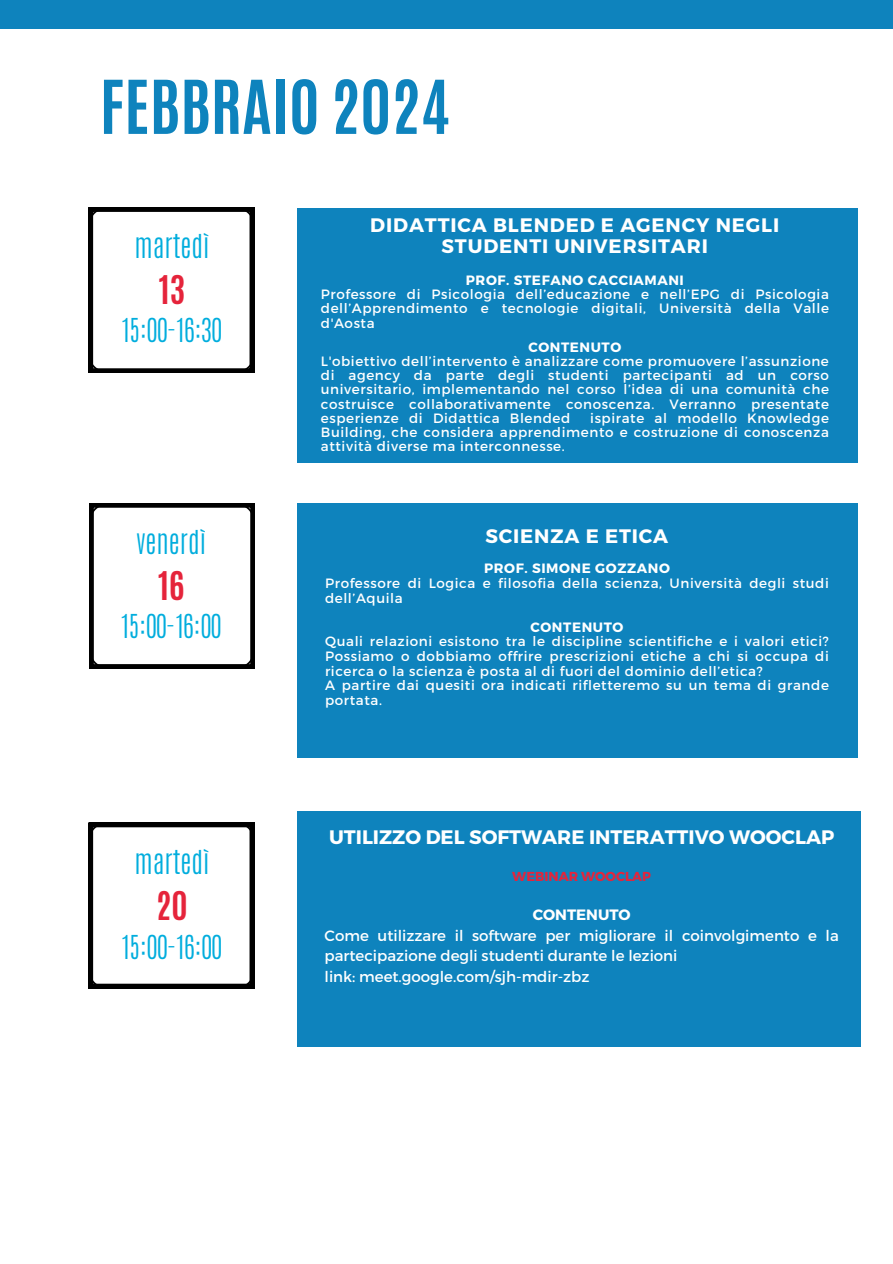
<style>
.page{position:relative;width:893px;height:1264px;background:#fff}
.page>*{position:absolute;margin:0;border:0;box-sizing:border-box;transform-origin:0 0}
.t1{font:700 63px "Antonio";color:#0e83bd}
.t2{font:700 33px "Antonio";color:#e5243b}
.t3{font:300 27.45px "Antonio";color:#00addd}
.t4{font:700 19.5px/21px "Montserrat";letter-spacing:.045em;color:#fff;text-align:center}
.t5{font:700 19.5px "Montserrat";color:#fff}
.t6{font:15px/20.5px "Montserrat";color:#fff}
.t7{font:700 15px "Montserrat";color:#fff}
.t8{font:13.5px/14.2px "Montserrat";letter-spacing:.045em;color:#fff;text-align:justify}
.t9{font:700 13.5px "Montserrat";letter-spacing:.045em;color:#fff}
.t10{font:700 13.05px "Montserrat";color:#e5243b}
</style>
<div class="page">
<div style="left:0;top:0;width:892px;height:29px;background:#0e83bd"></div>
<svg style="left:89px;top:207px;width:165px;height:166px"></svg>
<svg style="left:89px;top:503px;width:166px;height:165px"></svg>
<div style="left:297px;top:208px;width:561px;height:254px;background:#0e83bd"></div>
<div style="left:297px;top:503px;width:561px;height:254px;background:#0e83bd"></div>
<svg style="left:89px;top:822px;width:165px;height:166px"></svg>
<div style="left:297px;top:811px;width:563px;height:236px;background:#0e83bd"></div>
<p class="t1" style="left:100px;top:62px;width:351px">FEBBRAIO 2024</p>
<h2 class="t3" style="left:134px;top:227px;width:77px">martedì</h2>
<h2 class="t2" style="left:159px;top:266px;width:28px">13</h2>
<h2 class="t3" style="left:122px;top:311px;width:101px">15:00-16:30</h2>
<p class="t3" style="left:136px;top:522px;width:71px">venerdì</p>
<p class="t2" style="left:158px;top:562px;width:28px">16</p>
<p class="t3" style="left:121px;top:607px;width:101px">15:00-16:00</p>
<h2 class="t3" style="left:134px;top:842px;width:77px">martedì</h2>
<h2 class="t2" style="left:156px;top:882px;width:33px">20</h2>
<h2 class="t3" style="left:122px;top:927px;width:101px">15:00-16:00</h2>
<h3 class="t4" style="left:370px;top:213px;width:410px">DIDATTICA BLENDED E AGENCY NEGLI<br>STUDENTI UNIVERSITARI</h3>
<p class="t9" style="left:466px;top:271px;width:219px">PROF. STEFANO CACCIAMANI</p>
<p class="t8" style="left:321px;top:286px;width:509px">Professore di Psicologia dell’educazione e nell’EPG di Psicologia dell’Apprendimento e tecnologie digitali, Università della Valle d'Aosta</p>
<p class="t9" style="left:528px;top:338px;width:94px">CONTENUTO</p>
<p class="t8" style="left:321px;top:353px;width:509px">L'obiettivo dell’intervento è analizzare come promuovere l’assunzione di agency da parte degli studenti partecipanti ad un corso universitario, implementando nel corso l’idea di una comunità che costruisce collaborativamente conoscenza. Verranno presentate esperienze di Didattica Blended</p>
<p class="t8" style="left:321px;top:410px;width:509px;text-indent:269px">ispirate al modello Knowledge Building, che considera apprendimento e costruzione di conoscenza attività diverse ma interconnesse.</p>
<h3 class="t4" style="left:485px;top:524px;width:184px">SCIENZA E ETICA</h3>
<p class="t9" style="left:484px;top:559px;width:187px">PROF. SIMONE GOZZANO</p>
<p class="t8" style="left:325px;top:575px;width:505px;line-height:14.7px">Professore di Logica e filosofia della scienza, Università degli studi dell’Aquila</p>
<p class="t9" style="left:530px;top:618px;width:94px">CONTENUTO</p>
<p class="t8" style="left:325px;top:633px;width:505px;line-height:14.7px;text-align:left">Quali relazioni esistono tra le discipline scientifiche e i valori etici?<br>Possiamo o dobbiamo offrire prescrizioni etiche a chi si occupa di ricerca o la scienza è posta al di fuori del dominio dell’etica?<br>A partire dai quesiti ora indicati rifletteremo su un tema di grande portata.</p>
<h3 class="t5" style="left:329px;top:824px;width:506px">UTILIZZO DEL SOFTWARE INTERATTIVO WOOCLAP</h3>
<p class="t10" style="left:512px;top:868px;width:140px">WEBINAR WOOCLAP</p>
<p class="t7" style="left:532px;top:905px;width:99px">CONTENUTO</p>
<p class="t6" style="left:324px;top:924px;width:515px">Come utilizzare il software per migliorare il coinvolgimento e la partecipazione degli studenti durante le lezioni<br>link: meet.google.com/sjh-mdir-zbz</p>
</div>
